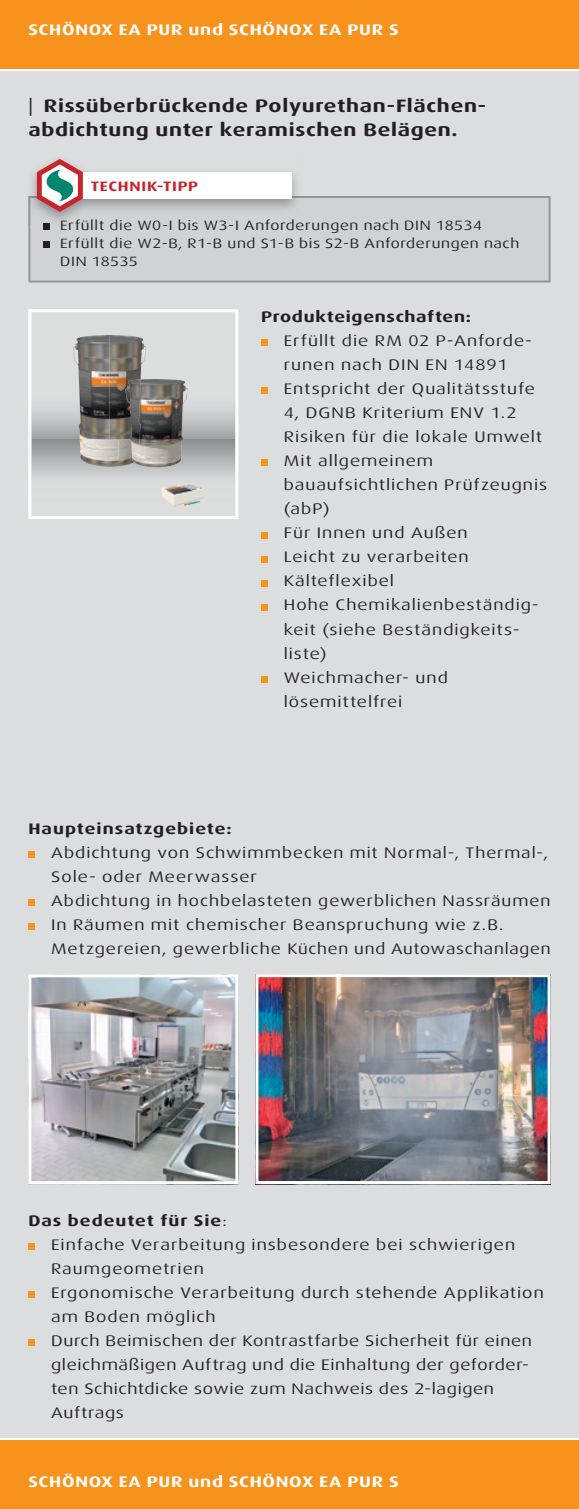
<style>
.page{position:relative;width:579px;height:1509px;background:#fff}
.page>*{position:absolute;margin:0;border:0;box-sizing:border-box;transform-origin:0 0}
.t1{font:700 18px/24px "Dax Wide";letter-spacing:.035em;color:#231f20;scale:1.11 1}
.t2{font:15.4px/24px "Dax Wide";letter-spacing:.055em;color:#231f20;scale:1.11 1}
.t3{font:700 15.4px "Dax Wide";letter-spacing:.045em;color:#fff;scale:1.11 1}
.t4{font:700 15.4px "Dax Wide";letter-spacing:.045em;color:#231f20;scale:1.11 1}
.t5{font:13.6px/18px "Dax Wide";letter-spacing:.04em;color:#231f20;scale:1.11 1}
.t6{font:700 13.6px "Dax Wide";letter-spacing:.04em;color:#c8242b;scale:1.11 1}
.s1{font-weight:400}
.s2{font-weight:700}
</style>
<div class="page">
<div style="left:0;top:0;width:578px;height:1508px;background:#dcdddf"></div>
<hr style="left:0;top:68px;width:578px;height:3px;background:#fff">
<hr style="left:0;top:1437px;width:578px;height:3px;background:#fff">
<div style="left:0;top:0;width:578px;height:68px;background:#f7931d"></div>
<div style="left:0;top:1440px;width:578px;height:68px;background:#f7931d"></div>
<svg style="left:28px;top:309px;width:210px;height:210px"></svg>
<img style="left:32px;top:978px;width:202px;height:201px">
<div style="left:28px;top:974px;width:210px;height:209px;border:3px solid #fff"></div>
<img style="left:259px;top:978px;width:287px;height:201px">
<div style="left:255px;top:974px;width:295px;height:209px;border:3px solid #fff"></div>
<div style="left:261px;top:339px;width:7px;height:7px;background:#f7931d"></div>
<div style="left:261px;top:387px;width:7px;height:7px;background:#f7931d"></div>
<div style="left:261px;top:459px;width:7px;height:7px;background:#f7931d"></div>
<div style="left:261px;top:531px;width:7px;height:7px;background:#f7931d"></div>
<div style="left:261px;top:555px;width:7px;height:7px;background:#f7931d"></div>
<div style="left:261px;top:579px;width:7px;height:7px;background:#f7931d"></div>
<div style="left:261px;top:603px;width:7px;height:7px;background:#f7931d"></div>
<div style="left:261px;top:675px;width:7px;height:7px;background:#f7931d"></div>
<img style="left:73px;top:335px;width:36px;height:20px">
<img style="left:109px;top:335px;width:34px;height:52px">
<img style="left:78px;top:387px;width:54px;height:52px">
<img style="left:80px;top:439px;width:15px;height:26px">
<img style="left:139px;top:379px;width:44px;height:60px">
<img style="left:134px;top:439px;width:6px;height:26px">
<img style="left:125px;top:379px;width:15px;height:12px">
<img style="left:130px;top:439px;width:9px;height:23px">
<img style="left:161px;top:484px;width:24px;height:22px">
<img style="left:184px;top:500px;width:16px;height:5px">
<div style="left:28px;top:196px;width:522px;height:86px;background:#d1d2d4"></div>
<img style="left:32px;top:158px;width:265px;height:38px">
<img style="left:28px;top:196px;width:273px;height:30px">
<div style="left:81px;top:172px;width:210px;height:27px;background:#fff"></div>
<svg style="left:37px;top:159px;width:46px;height:53px;background:#b49c9b"></svg>
<div style="left:43px;top:223px;width:7px;height:7px;background:#231f20"></div>
<div style="left:43px;top:241px;width:7px;height:7px;background:#231f20"></div>
<div style="left:28px;top:850px;width:7px;height:7px;background:#f7931d"></div>
<div style="left:28px;top:898px;width:7px;height:7px;background:#f7931d"></div>
<div style="left:28px;top:922px;width:7px;height:7px;background:#f7931d"></div>
<div style="left:28px;top:1243px;width:7px;height:6px;background:#f7931d"></div>
<div style="left:28px;top:1291px;width:7px;height:6px;background:#f7931d"></div>
<div style="left:28px;top:1339px;width:7px;height:6px;background:#f7931d"></div>
<p class="t3" style="left:28px;top:21px;width:335px">SCHÖNOX EA PUR und SCHÖNOX EA PUR S</p>
<p class="t1" style="left:28px;top:94px;width:413px"><span class="s1">|</span> Rissüberbrückende Polyurethan-Flächen&shy;abdichtung unter keramischen Belägen.</p>
<p class="t6" style="left:91px;top:179px;width:98px">TECHNIK-TIPP</p>
<p class="t5" style="left:60px;top:217px;width:415px">Erfüllt die W0-I bis W3-I Anforderungen nach DIN 18534<br>Erfüllt die W2-B, R1-B und S1-B bis S2-B Anforderungen nach<br>DIN 18535</p>
<p class="t4" style="left:261px;top:308px;width:190px">Produkteigenschaften:</p>
<p class="t2" style="left:283px;top:329px;width:238px">Erfüllt die RM 02 P-Anforde&shy;runen nach DIN EN 14891<br>Entspricht der Qualitätsstufe<br>4, DGNB Kriterium ENV 1.2<br>Risiken für die lokale Umwelt<br>Mit allgemeinem<br>bauauf sichtlichen Prüfzeugnis (abP)<br>Für Innen und Außen<br>Leicht zu verarbeiten<br>Kälteflexibel<br>Hohe Chemikalienbeständig&shy;keit (siehe Beständigkeits&shy;liste)<br>Weichmacher- und lösemittelfrei</p>
<p class="t4" style="left:28px;top:819px;width:184px">Haupteinsatzgebiete:</p>
<p class="t2" style="left:51px;top:840px;width:451px">Abdichtung von Schwimm becken mit Normal-, Thermal-, Sole- oder Meerwasser<br>Abdichtung in hochbelasteten gewerblichen Nassräumen In Räumen mit chemischer Beanspruchung wie z.B.<br>Metzgereien, gewerbliche Küchen und Autowaschanlagen</p>
<p class="t2" style="left:51px;top:1208px;width:445px;text-indent:-23px"><span class="s2">Das bedeutet für Sie</span>:<br>Einfache Verarbeitung insbesondere bei schwierigen Raumgeometrien<br>Ergonomische Verarbeitung durch stehende Applikation am Boden möglich<br>Durch Beimischen der Kontrastfarbe Sicherheit für einen gleichmäßigen Auftrag und die Einhaltung der geforder&shy;ten Schichtdicke sowie zum Nachweis des 2-lagigen Auftrags</p>
<p class="t3" style="left:28px;top:1472px;width:335px">SCHÖNOX EA PUR und SCHÖNOX EA PUR S</p>
</div>
